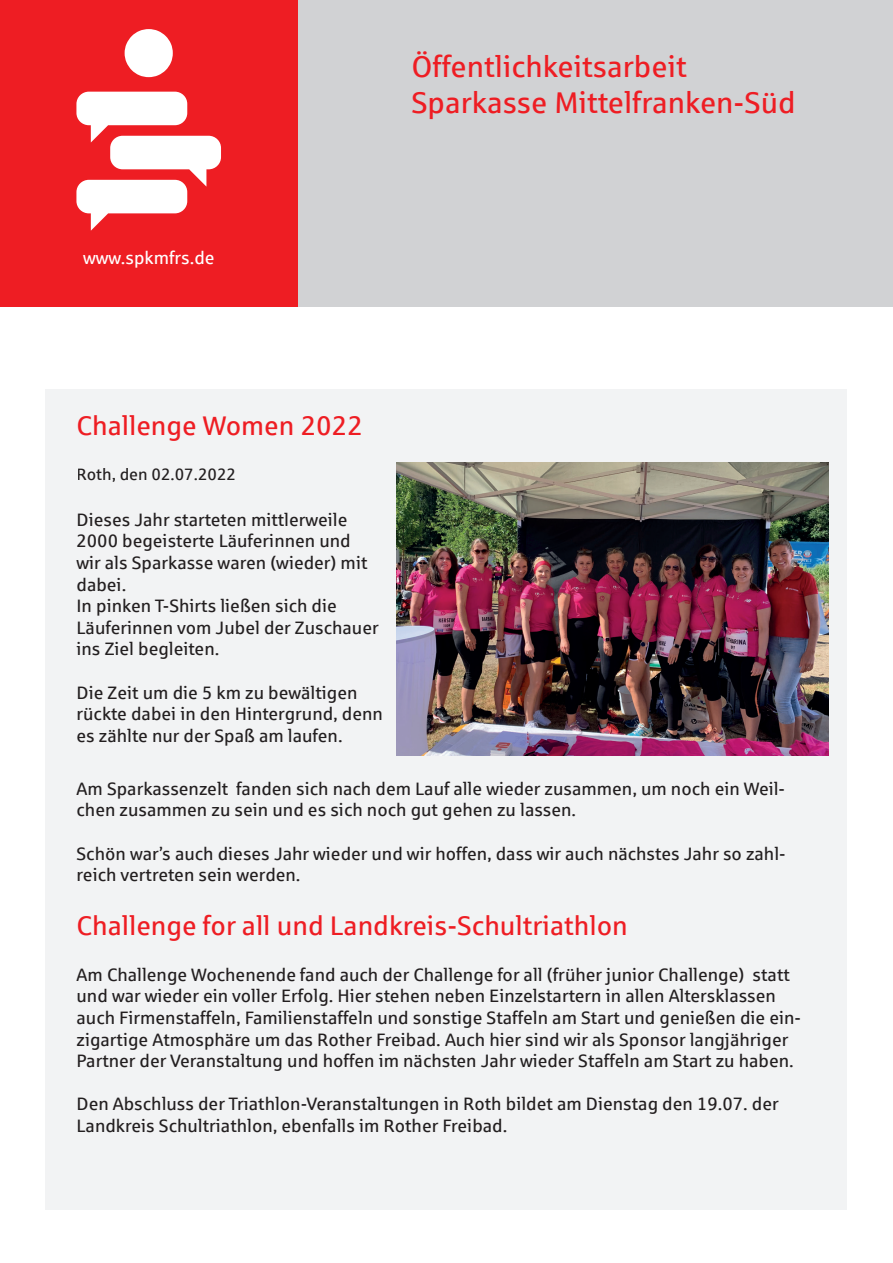
<style>
.page{position:relative;width:893px;height:1263px;background:#fff}
.page>*{position:absolute;margin:0;border:0;box-sizing:border-box;transform-origin:0 0}
.t1{font:30px/36px "Sparkasse Rg";color:#ee1d23}
.t2{font:27px "Sparkasse Rg";color:#ee1d23}
.t3{font:18px/21.6px "Sparkasse Rg";color:#231f20}
.t4{font:18px "Sparkasse Rg";color:#fff}
.t5{font:16.5px "Sparkasse Rg";color:#231f20}
</style>
<div class="page">
<div style="left:0;top:0;width:893px;height:306px;background:#d1d2d4"></div>
<div style="left:46px;top:389px;width:801px;height:378px;background:#f2f3f4"></div>
<div style="left:46px;top:756px;width:801px;height:454px;background:#f2f3f4"></div>
<div style="left:0;top:0;width:298px;height:306px;background:#ee1d23"></div>
<svg style="left:76px;top:92px;width:145px;height:139px"></svg>
<svg style="left:125px;top:29px;width:48px;height:48px"></svg>
<img style="left:396px;top:462px;width:433px;height:294px">
<p class="t4" style="left:83px;top:247px;width:133px">www.spkmfrs.de</p>
<h1 class="t1" style="left:411px;top:47px;width:386px">Öffentlichkeitsarbeit<br>Sparkasse Mittelfranken-Süd</h1>
<h2 class="t2" style="left:77px;top:409px;width:288px">Challenge Women 2022</h2>
<p class="t5" style="left:77px;top:464px;width:161px">Roth, den 02.07.2022</p>
<p class="t3" style="left:77px;top:508px;width:304px">Dieses Jahr starteten mittlerweile<br>2000 begeisterte Läuferinnen und wir als Sparkasse waren (wieder) mit dabei.<br>In pinken T-Shirts ließen sich die<br>Läuferinnen vom Jubel der Zuschauer ins Ziel begleiten.</p>
<p class="t3" style="left:77px;top:681px;width:308px">Die Zeit um die 5 km zu bewältigen rückte dabei in den Hintergrund, denn es zählte nur der Spaß am laufen.</p>
<p class="t3" style="left:77px;top:777px;width:710px">Am Sparkassenzelt fanden sich nach dem Lauf alle wieder zusammen, um noch ein Weil&shy;chen zusammen zu sein und es sich noch gut gehen zu lassen.</p>
<p class="t3" style="left:77px;top:842px;width:711px">Schön war’s auch dieses Jahr wieder und wir hoffen, dass wir auch nächstes Jahr so zahl&shy;reich vertreten sein werden.</p>
<h2 class="t2" style="left:77px;top:909px;width:553px">Challenge for all und Landkreis-Schultriathlon</h2>
<p class="t3" style="left:77px;top:963px;width:726px">Am Challenge Wochenende fand auch der Challenge for all (früher junior Challenge) statt und war wieder ein voller Erfolg. Hier stehen neben Einzelstartern in allen Altersklassen auch Firmenstaffeln, Familienstaffeln und sonstige Staffeln am Start und genießen die ein&shy;zigartige Atmosphäre um das Rother Freibad. Auch hier sind wir als Sponsor langjähriger Partner der Veranstaltung und hoffen im nächsten Jahr wieder Staffeln am Start zu haben.</p>
<p class="t3" style="left:77px;top:1093px;width:704px">Den Abschluss der Triathlon-Veranstaltungen in Roth bildet am Dienstag den 19.07. der<br>Landkreis Schultriathlon, ebenfalls im Rother Freibad.</p>
</div>
